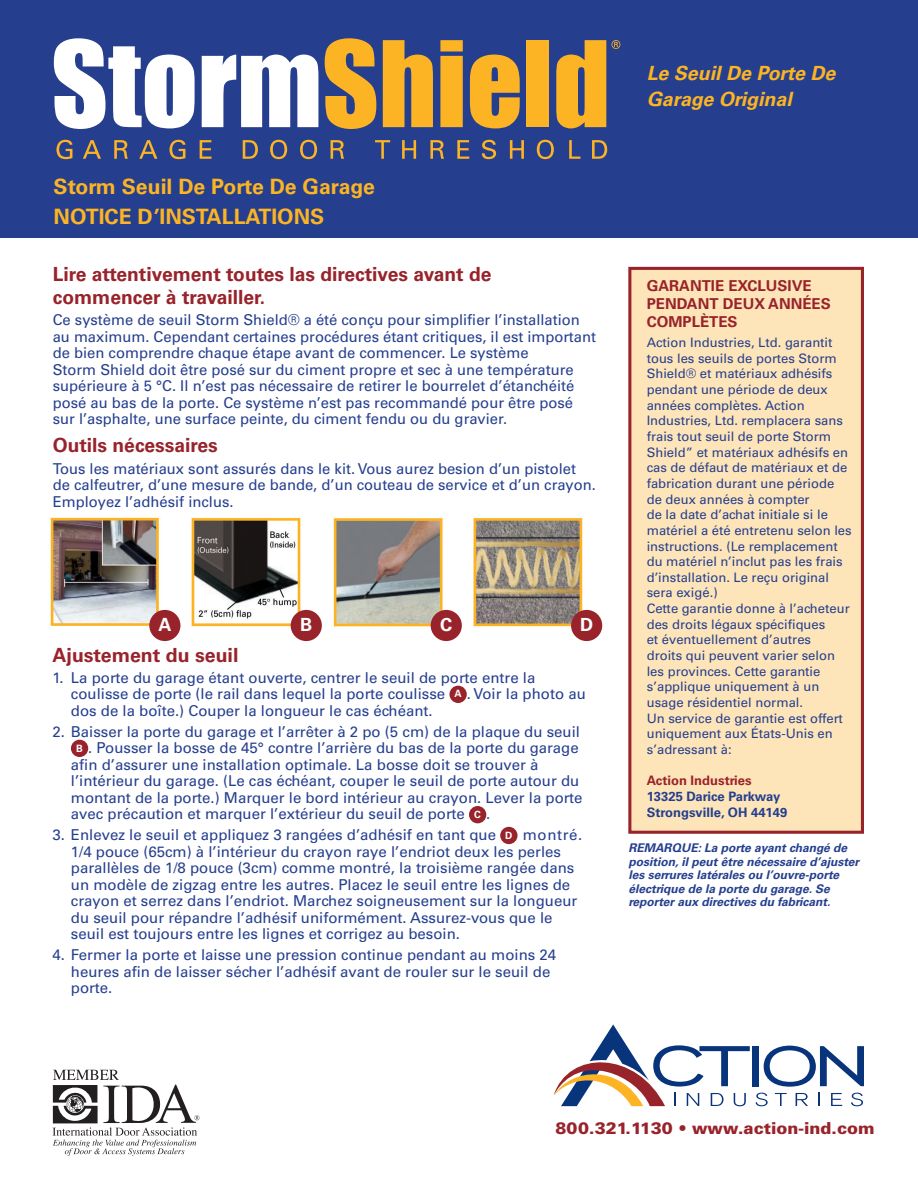
<style>
.page{position:relative;width:918px;height:1188px;background:#fff}
.page>*{position:absolute;margin:0;border:0;box-sizing:border-box;transform-origin:0 0}
.t1{font:700 21.15px "Univers LT Std";color:#fcb423}
.t2{font:700 19.5px/23.4px "Univers LT Std";color:#98232b}
.t3{font:italic 700 19.5px/26.5px "Univers LT Std";color:#fcb423}
.t4{font:700 18.15px "Univers LT Std";color:#fff}
.t5{font:900 16.5px "Univers LT Std";color:#98232b}
.t6{font:15px/16.5px "Univers LT Std";color:#253f8e}
.t7{font:700 15px/18px "Univers LT Std";color:#98232b}
.t8{font:13.05px/15.6px "Univers LT Std";color:#253f8e}
.t9{font:700 13.05px/15.6px "Univers LT Std";color:#253f8e}
.t10{font:700 13.05px "Univers LT Std";color:#98232b}
.t11{font:italic 700 12px/13.5px "Univers LT Std";color:#253f8e}
.t12{font:700 10.05px "Univers LT Std";color:#fff}
</style>
<div class="page">
<img style="left:50px;top:517px;width:537px;height:113px">
<div style="left:0;top:0;width:918px;height:238px;background:#253f8e"></div>
<svg style="left:54px;top:38px;width:141px;height:91px"></svg>
<svg style="left:202px;top:55px;width:116px;height:72px"></svg>
<svg style="left:325px;top:38px;width:51px;height:91px"></svg>
<svg style="left:383px;top:40px;width:50px;height:87px"></svg>
<svg style="left:440px;top:40px;width:23px;height:87px;background:#ebaa2c"></svg>
<svg style="left:470px;top:55px;width:50px;height:73px"></svg>
<div style="left:527px;top:40px;width:22px;height:87px;background:#fcb424"></div>
<svg style="left:556px;top:40px;width:50px;height:88px"></svg>
<svg style="left:56px;top:140px;width:16px;height:19px"></svg>
<svg style="left:83px;top:140px;width:18px;height:19px"></svg>
<svg style="left:114px;top:140px;width:14px;height:19px"></svg>
<svg style="left:139px;top:140px;width:18px;height:19px"></svg>
<svg style="left:169px;top:140px;width:16px;height:19px"></svg>
<svg style="left:200px;top:140px;width:12px;height:19px"></svg>
<svg style="left:243px;top:140px;width:15px;height:19px"></svg>
<svg style="left:270px;top:140px;width:17px;height:19px"></svg>
<svg style="left:300px;top:140px;width:17px;height:19px"></svg>
<svg style="left:331px;top:140px;width:13px;height:19px"></svg>
<svg style="left:375px;top:140px;width:15px;height:19px"></svg>
<svg style="left:402px;top:140px;width:14px;height:19px"></svg>
<svg style="left:430px;top:140px;width:14px;height:19px"></svg>
<svg style="left:457px;top:140px;width:12px;height:19px"></svg>
<svg style="left:482px;top:140px;width:14px;height:19px"></svg>
<svg style="left:510px;top:140px;width:14px;height:19px"></svg>
<svg style="left:537px;top:140px;width:17px;height:19px"></svg>
<svg style="left:569px;top:140px;width:11px;height:19px"></svg>
<svg style="left:592px;top:140px;width:15px;height:19px"></svg>
<svg style="left:612px;top:40px;width:8px;height:9px"></svg>
<div style="left:752px;top:1046px;width:7px;height:40px;background:#08347b"></div>
<svg style="left:764px;top:1046px;width:100px;height:41px"></svg>
<svg style="left:756px;top:1093px;width:12px;height:13px"></svg>
<svg style="left:775px;top:1093px;width:12px;height:13px"></svg>
<svg style="left:796px;top:1093px;width:12px;height:13px"></svg>
<svg style="left:818px;top:1093px;width:2px;height:13px"></svg>
<svg style="left:831px;top:1093px;width:11px;height:13px"></svg>
<svg style="left:851px;top:1093px;width:12px;height:13px"></svg>
<svg style="left:554px;top:1024px;width:196px;height:82px"></svg>
<div style="left:149px;top:610px;width:31px;height:31px;background:#98232b;border-radius:50%"></div>
<div style="left:291px;top:610px;width:31px;height:31px;background:#98232b;border-radius:50%"></div>
<div style="left:431px;top:610px;width:31px;height:31px;background:#98232b;border-radius:50%"></div>
<div style="left:571px;top:610px;width:31px;height:31px;background:#98232b;border-radius:50%"></div>
<div style="left:628px;top:267px;width:236px;height:567px;background:#fee5b9;border:3px solid #98232b"></div>
<div style="left:449px;top:686px;width:18px;height:17px;background:#98232b;border-radius:50%"></div>
<div style="left:71px;top:740px;width:17px;height:17px;background:#98232b;border-radius:50%"></div>
<div style="left:469px;top:806px;width:17px;height:17px;background:#98232b;border-radius:50%"></div>
<div style="left:500px;top:827px;width:18px;height:17px;background:#98232b;border-radius:50%"></div>
<svg style="left:52px;top:1070px;width:147px;height:86px"></svg>
<p class="t1" style="left:54px;top:174px;width:323px">Storm Seuil De Porte De Garage</p>
<p class="t1" style="left:54px;top:205px;width:272px">NOTICE D’INSTALLATIONS</p>
<p class="t2" style="left:53px;top:263px;width:440px">Lire attentivement toutes las directives avant de commencer à travailler.</p>
<p class="t6" style="left:53px;top:312px;width:545px">Ce système de seuil Storm Shield® a été conçu pour simplifier l’installation au maximum. Cependant certaines procédures étant critiques, il est important de bien comprendre chaque étape avant de commencer. Le système<br>Storm Shield doit être posé sur du ciment propre et sec à une température supérieure à 5 °C. Il n’est pas nécessaire de retirer le bourrelet d’étanchéité posé au bas de la porte. Ce système n’est pas recommandé pour être posé sur l’asphalte, une surface peinte, du ciment fendu ou du gravier.</p>
<p class="t2" style="left:53px;top:434px;width:167px">Outils nécessaires</p>
<p class="t6" style="left:53px;top:460px;width:545px">Tous les matériaux sont assurés dans le kit. Vous aurez besion d’un pistolet de calfeutrer, d’une mesure de bande, d’un couteau de service et d’un crayon.<br>Employez l’adhésif inclus.</p>
<p class="t4" style="left:158px;top:614px;width:15px">A</p>
<p class="t4" style="left:300px;top:614px;width:14px">B</p>
<p class="t4" style="left:440px;top:614px;width:14px">C</p>
<p class="t4" style="left:580px;top:614px;width:15px">D</p>
<p class="t2" style="left:52px;top:643px;width:187px">Ajustement du seuil</p>
<p class="t6" style="left:71px;top:669px;width:466px;text-indent:-18px">1. La porte du garage étant ouverte, centrer le seuil de porte entre la coulisse de porte (le rail dans lequel la porte coulisse</p>
<p class="t12" style="left:454px;top:688px;width:9px">A</p>
<p class="t6" style="left:467px;top:686px;width:121px">. Voir la photo au</p>
<p class="t6" style="left:71px;top:702px;width:363px">dos de la boîte.) Couper la longueur le cas échéant.</p>
<p class="t6" style="left:52px;top:723px;width:529px">2. Baisser la porte du garage et l’arrêter à 2 po (5 cm) de la plaque du seuil</p>
<p class="t12" style="left:76px;top:742px;width:8px">B</p>
<p class="t6" style="left:71px;top:740px;width:513px;text-indent:17px">. Pousser la bosse de 45° contre l’arrière du bas de la porte du garage afin d’assurer une installation optimale. La bosse doit se trouver à l’intérieur du garage. (Le cas échéant, couper le seuil de porte autour du montant de la porte.) Marquer le bord intérieur au crayon. Lever la porte avec précaution et marquer l’extérieur du seuil de porte</p>
<p class="t12" style="left:474px;top:808px;width:8px">C</p>
<p class="t6" style="left:486px;top:806px;width:6px">.</p>
<p class="t6" style="left:52px;top:827px;width:445px">3. Enlevez le seuil et appliquez 3 rangées d’adhésif en tant que</p>
<p class="t12" style="left:505px;top:829px;width:9px">D</p>
<p class="t6" style="left:71px;top:827px;width:513px;text-indent:452px">montré.<br>1/4 pouce (65cm) à l’intérieur du crayon raye l’endriot deux les perles parallèles de 1/8 pouce (3cm) comme montré, la troisième rangée dans un modèle de zigzag entre les autres. Placez le seuil entre les lignes de crayon et serrez dans l’endriot. Marchez soigneusement sur la longueur du seuil pour répandre l’adhésif uniformément. Assurez-vous que le seuil est toujours entre les lignes et corrigez au besoin.</p>
<p class="t6" style="left:71px;top:947px;width:487px;text-indent:-18px">4. Fermer la porte et laisse une pression continue pendant au moins 24 heures afin de laisser sécher l’adhésif avant de rouler sur le seuil de porte.</p>
<p class="t3" style="left:647px;top:60px;width:190px">Le Seuil De Porte De<br>Garage Original</p>
<p class="t7" style="left:647px;top:277px;width:186px">GARANTIE EXCLUSIVE<br>PENDANT DEUX ANNÉES<br>COMPLÈTES</p>
<p class="t8" style="left:647px;top:335px;width:207px">Action Industries, Ltd. garantit tous les seuils de portes Storm<br>Shield® et matériaux adhésifs pendant une période de deux années complètes. Action<br>Industries, Ltd. remplacera sans frais tout seuil de porte Storm<br>Shield” et matériaux adhésifs en cas de défaut de matériaux et de fabrication durant une période de deux années à compter<br>de la date d’achat initiale si le matériel a été entretenu selon les instructions. (Le remplacement du matériel n’inclut pas les frais d’installation. Le reçu original sera exigé.)</p>
<p class="t8" style="left:647px;top:601px;width:205px">Cette garantie donne à l’acheteur des droits légaux spécifiques<br>et éventuellement d’autres droits qui peuvent varier selon les provinces. Cette garantie s’applique uniquement à un usage résidentiel normal.</p>
<p class="t8" style="left:647px;top:710px;width:198px">Un service de garantie est offert uniquement aux États-Unis en s’adressant à:</p>
<p class="t10" style="left:647px;top:773px;width:106px">Action Industries</p>
<p class="t9" style="left:647px;top:789px;width:142px">13325 Darice Parkway<br>Strongsville, OH 44149</p>
<p class="t11" style="left:628px;top:842px;width:232px">REMARQUE: La porte ayant changé de position, il peut être nécessaire d’ajuster les serrures latérales ou l’ouvre-porte électrique de la porte du garage. Se reporter aux directives du fabricant.</p>
<p class="t5" style="left:556px;top:1118px;width:321px">800.321.1130 • www.action-ind.com</p>
</div>
